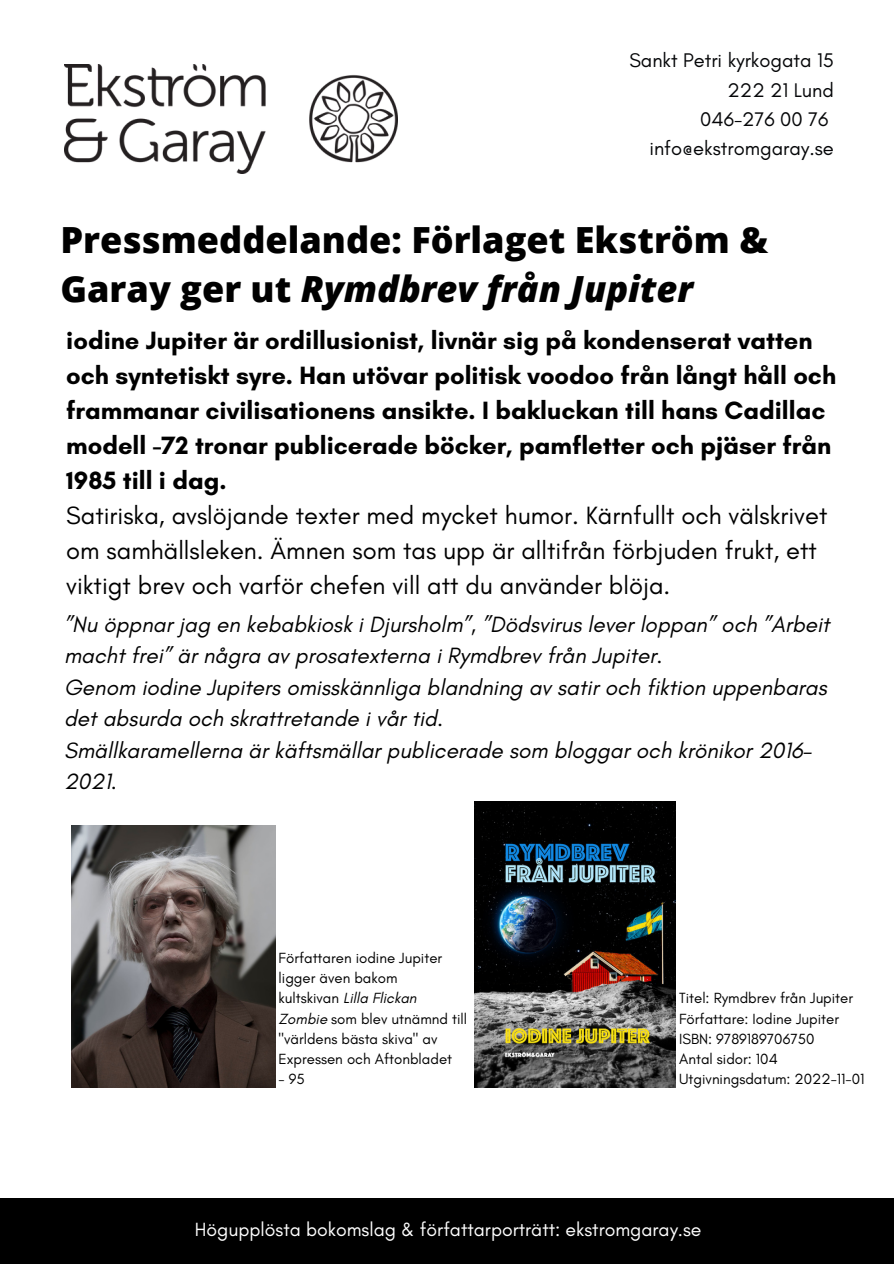
<style>
.page{position:relative;width:894px;height:1264px;background:#fff}
.page>*{position:absolute;margin:0;border:0;box-sizing:border-box;transform-origin:0 0}
.t1{font:800 36px/49.5px "Open Sans";color:#000}
.t2{font:700 25.5px/35px "Glacial Indifference";color:#000}
.t3{font:25.5px/35px "Glacial Indifference";color:#000}
.t4{font:italic 22.5px/31.5px "Glacial Indifference";color:#000}
.t5{font:20.1px/29.2px "Glacial Indifference";color:#050608;text-align:right}
.t6{font:19.5px "Glacial Indifference";color:#fff}
.t7{font:15px/20.2px "Glacial Indifference";color:#000}
.s1{font-style:italic}
</style>
<div class="page">
<div style="left:0;top:1198px;width:629px;height:65px;background:#000"></div>
<div style="left:620px;top:1198px;width:273px;height:65px;background:#000"></div>
<img style="left:64px;top:64px;width:333px;height:110px">
<img style="left:474px;top:801px;width:201px;height:286px">
<img style="left:71px;top:825px;width:204px;height:262px">
<p class="t5" style="left:629px;top:46px;width:206px">Sankt Petri kyrkogata 15<br>222 21 Lund<br>046-276 00 76 info@ekstromgaray.se</p>
<h1 class="t1" style="left:60px;top:214px;width:709px">Pressmeddelande: Förlaget Ekström &amp;<br>Garay ger ut <span class="s1">Rymdbrev från Jupiter</span></h1>
<p class="t2" style="left:66px;top:322px;width:771px">iodine Jupiter är ordillusionist, livnär sig på kondenserat vatten och syntetiskt syre. Han utövar politisk voodoo från långt håll och frammanar civilisationens ansikte. I bakluckan till hans Cadillac modell -72 tronar publicerade böcker, pamfletter och pjäser från 1985 till i dag.</p>
<p class="t3" style="left:66px;top:497px;width:762px">Satiriska, avslöjande texter med mycket humor. Kärnfullt och välskrivet om samhällsleken. Ämnen som tas upp är alltifrån förbjuden frukt, ett viktigt brev och varför chefen vill att du använder blöja.</p>
<p class="t4" style="left:64px;top:608px;width:766px">”Nu öppnar jag en kebabkiosk i Djursholm”, ”Dödsvirus lever loppan” och ”Arbeit macht frei” är några av prosatexterna i Rymdbrev från Jupiter.<br>Genom iodine Jupiters omisskännliga blandning av satir och fiktion uppenbaras det absurda och skrattretande i vår tid.<br>Smällkaramellerna är käftsmällar publicerade som bloggar och krönikor 2016– 2021.</p>
<p class="t7" style="left:278px;top:947px;width:190px">Författaren iodine Jupiter ligger även bakom<br>kultskivan <span class="s1">Lilla Flickan<br>Zombie</span> som blev utnämnd till "världens bästa skiva" av<br>Expressen och Aftonbladet</p>
<p class="t7" style="left:278px;top:1069px;width:28px">- 95</p>
<p class="t7" style="left:679px;top:988px;width:187px">Titel: Rymdbrev från Jupiter<br>Författare: Iodine Jupiter<br>ISBN: 9789189706750<br>Antal sidor: 104<br>Utgivningsdatum: 2022-11-01</p>
<p class="t6" style="left:195px;top:1216px;width:508px">Högupplösta bokomslag &amp; författarporträtt: ekstromgaray.se</p>
</div>
